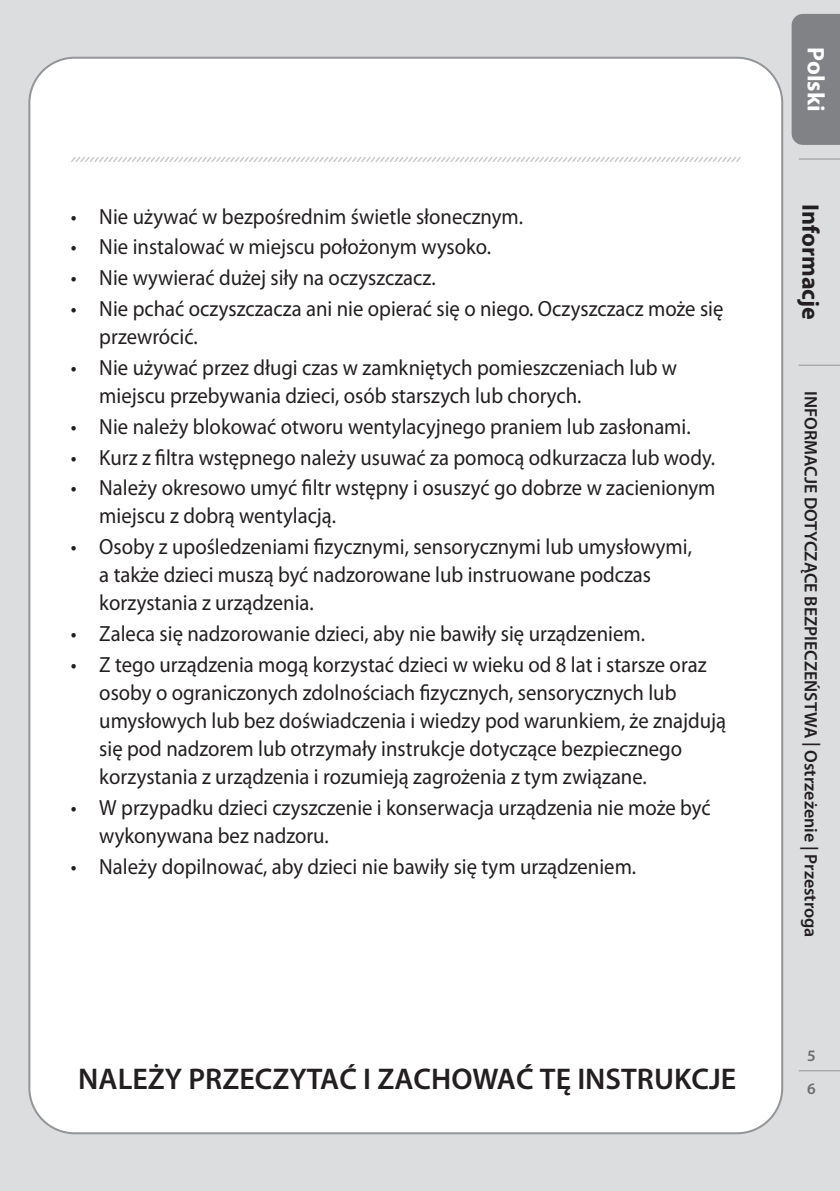
<style>
.page{position:relative;width:840px;height:1191px;background:#fff}
.page>*{position:absolute;margin:0;border:0;box-sizing:border-box;transform-origin:0 0}
.Safety__Bullet{font:600 30px "Myriad Pro";color:#231f20}
.Section_level1{font:700 24px "Myriad Pro";color:#231f20}
.t1{font:700 24px "Myriad Pro";color:#fff}
.t2{font:22px/28px "Myriad Pro";color:#231f20;scale:.94 1}
.Section_level2{font:600 18px "Myriad Pro";color:#231f20}
.t3{font:600 16px "Myriad Pro";color:#6c6d70}
</style>
<div class="page">
<div style="left:0;top:0;width:839px;height:1191px;background:#dcdddf"></div>
<div style="left:29px;top:58px;width:752px;height:1075px;background:#fff;border-radius:45px"></div>
<svg style="left:71px;top:157px;width:670px;height:5px"></svg>
<hr style="left:798px;top:158px;width:41px;height:1px;background:#939598">
<hr style="left:798px;top:1070px;width:41px;height:1px;background:#939598">
<hr style="left:798px;top:365px;width:41px;height:1px;background:#939598">
<div style="left:791px;top:14px;width:48px;height:131px;background:#808285"></div>
<p class="t2" style="left:71px;top:202px;width:482px">• Nie używać w bezpośrednim świetle słonecznym.</p>
<p class="t2" style="left:71px;top:233px;width:448px">• Nie instalować w miejscu położonym wysoko.</p>
<p class="t2" style="left:71px;top:263px;width:389px">• Nie wywierać dużej siły na oczyszczacz.</p>
<p class="t2" style="left:99px;top:294px;width:665px;text-indent:-28px">• Nie pchać oczyszczacza ani nie opierać się o niego. Oczyszczacz może się przewrócić.</p>
<p class="t2" style="left:99px;top:353px;width:616px;text-indent:-28px">• Nie używać przez długi czas w zamkniętych pomieszczeniach lub w miejscu przebywania dzieci, osób starszych lub chorych.</p>
<p class="t2" style="left:71px;top:412px;width:660px">• Nie należy blokować otworu wentylacyjnego praniem lub zasłonami.</p>
<p class="t2" style="left:71px;top:443px;width:686px">• Kurz z filtra wstępnego należy usuwać za pomocą odkurzacza lub wody.</p>
<p class="t2" style="left:99px;top:474px;width:656px;text-indent:-28px">• Należy okresowo umyć filtr wstępny i osuszyć go dobrze w zacienionym miejscu z dobrą wentylacją.</p>
<p class="t2" style="left:99px;top:532px;width:631px;text-indent:-28px">• Osoby z upośledzeniami fizycznymi, sensorycznymi lub umysłowymi, a także dzieci muszą być nadzorowane lub instruowane podczas korzystania z urządzenia.</p>
<p class="t2" style="left:71px;top:619px;width:611px">• Zaleca się nadzorowanie dzieci, aby nie bawiły się urządzeniem.</p>
<p class="t2" style="left:99px;top:650px;width:668px;text-indent:-28px">• Z tego urządzenia mogą korzystać dzieci w wieku od 8 lat i starsze oraz osoby o ograniczonych zdolnościach fizycznych, sensorycznych lub umysłowych lub bez doświadczenia i wiedzy pod warunkiem, że znajdują się pod nadzorem lub otrzymały instrukcje dotyczące bezpiecznego korzystania z urządzenia i rozumieją zagrożenia z tym związane.</p>
<p class="t2" style="left:99px;top:793px;width:651px;text-indent:-28px">• W przypadku dzieci czyszczenie i konserwacja urządzenia nie może być wykonywana bez nadzoru.</p>
<p class="t2" style="left:71px;top:852px;width:602px">• Należy dopilnować, aby dzieci nie bawiły się tym urządzeniem.</p>
<p class="Safety__Bullet" style="left:78px;top:1059px;width:659px">NALEŻY PRZECZYTAĆ I ZACHOWAĆ TĘ INSTRUKCJE</p>
<p class="t1" style="left:831px;top:47px;width:66px;rotate:90deg">Polski</p>
<p class="Section_level1" style="left:825px;top:204px;width:117px;rotate:90deg">Informacje</p>
<p class="Section_level2" style="left:821px;top:391px;width:548px;rotate:90deg">INFORMACJE DOTYCZĄCE BEZPIECZEŃSTWA | Ostrzeżenie | Przestroga</p>
<p class="t3" style="left:806px;top:1045px;width:10px">5</p>
<p class="t3" style="left:806px;top:1078px;width:10px">6</p>
</div>
